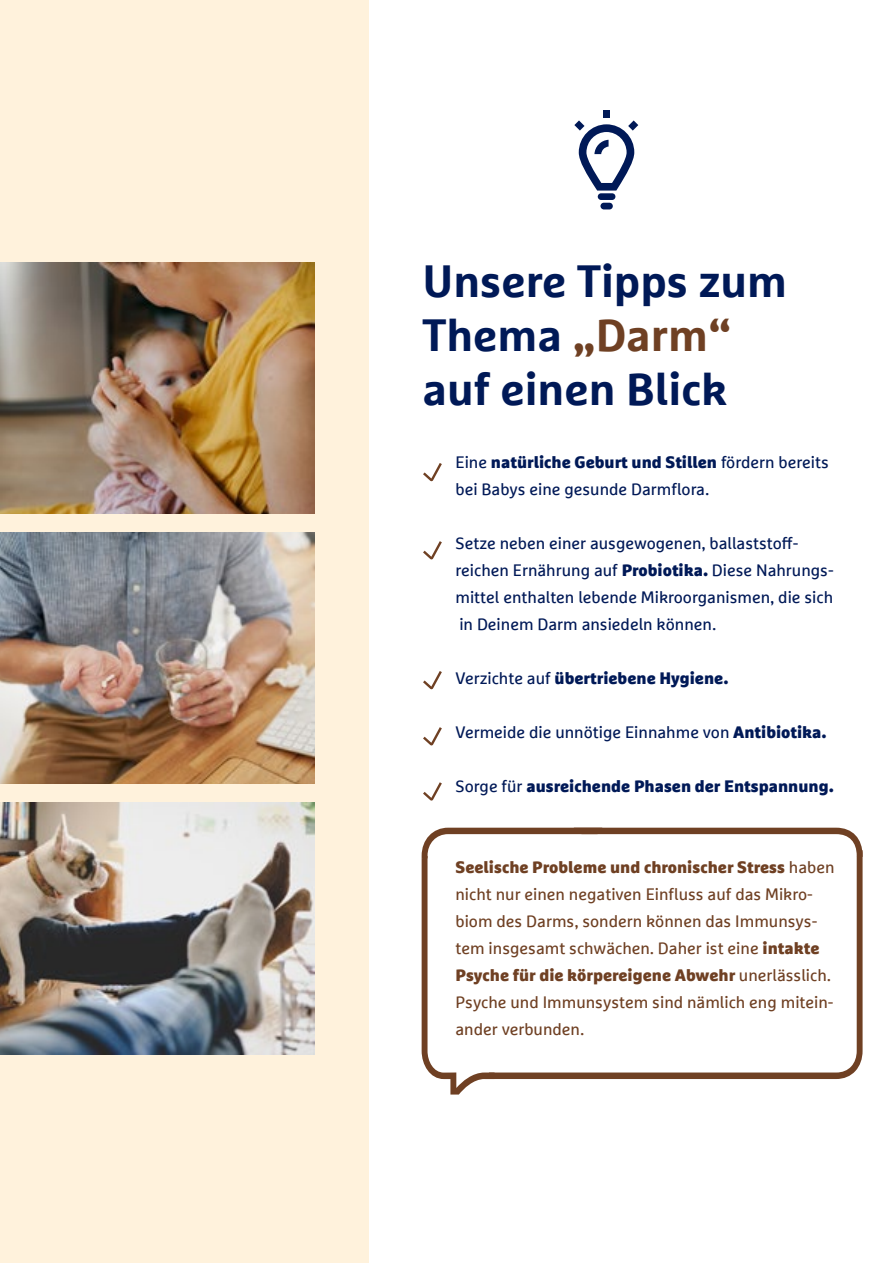
<style>
.page{position:relative;width:893px;height:1263px;background:#fff}
.page>*{position:absolute;margin:0;border:0;box-sizing:border-box;transform-origin:0 0}
.t1{font:700 45px/54px "Marselisfor Ru V";color:#001957}
.t2{font:16.5px/27px "Marselisfor Ru V";color:#001957}
.t3{font:16.5px/27px "Marselisfor Ru V";color:#6f4023}
.t4{font:900 16.5px "Marselisfor Ru V";color:#001957}
.s1{color:#6f4023}
.s2{font-weight:900}
.s3{font-weight:400}
</style>
<div class="page">
<div style="left:0;top:0;width:368px;height:1263px;background:#fff2dc"></div>
<img style="left:0;top:262px;width:314px;height:252px">
<img style="left:0;top:532px;width:314px;height:252px">
<img style="left:0;top:802px;width:314px;height:252px">
<svg style="left:423px;top:463px;width:19px;height:18px"></svg>
<svg style="left:423px;top:541px;width:19px;height:18px"></svg>
<svg style="left:423px;top:671px;width:19px;height:18px"></svg>
<svg style="left:423px;top:727px;width:19px;height:18px"></svg>
<svg style="left:423px;top:782px;width:19px;height:19px"></svg>
<svg style="left:422px;top:828px;width:440px;height:266px"></svg>
<svg style="left:484px;top:850px;width:379px;height:229px"></svg>
<div style="left:603px;top:110px;width:7px;height:8px;background:#001957"></div>
<svg style="left:574px;top:120px;width:64px;height:89px"></svg>
<h1 class="t1" style="left:422px;top:253px;width:366px">Unsere Tipps zum<br>Thema <span class="s1">„Darm“ </span>auf einen Blick</h1>
<p class="t2" style="left:455px;top:448px;width:375px">Eine <span class="s2">natürliche Geburt und Stillen</span> fördern bereits bei Babys eine gesunde Darmflora.</p>
<p class="t2" style="left:455px;top:529px;width:380px">Setze neben einer ausgewogenen, ballaststoff&shy;reichen Ernährung auf <span class="s2">Probiotika.</span> Diese Nahrungs&shy;mittel enthalten lebende Mikroorganismen, die sich in Deinem Darm ansiedeln können.</p>
<p class="t4" style="left:455px;top:668px;width:274px"><span class="s3">Verzichte auf</span> übertriebene Hygiene.</p>
<p class="t2" style="left:455px;top:718px;width:372px">Vermeide die unnötige Einnahme von <span class="s2">Antibiotika.</span></p>
<p class="t4" style="left:455px;top:776px;width:380px"><span class="s3">Sorge für</span> ausreichende Phasen der Entspannung.</p>
<p class="t3" style="left:455px;top:853px;width:381px"><span class="s2">Seelische Probleme und chronischer Stress</span> haben nicht nur einen negativen Einfluss auf das Mikro&shy;biom des Darms, sondern können das Immunsys&shy;tem insgesamt schwächen. Daher ist eine <span class="s2">intakte Psyche für die körpereigene Abwehr</span> unerlässlich.<br>Psyche und Immunsystem sind nämlich eng mitein&shy;ander verbunden.</p>
</div>
